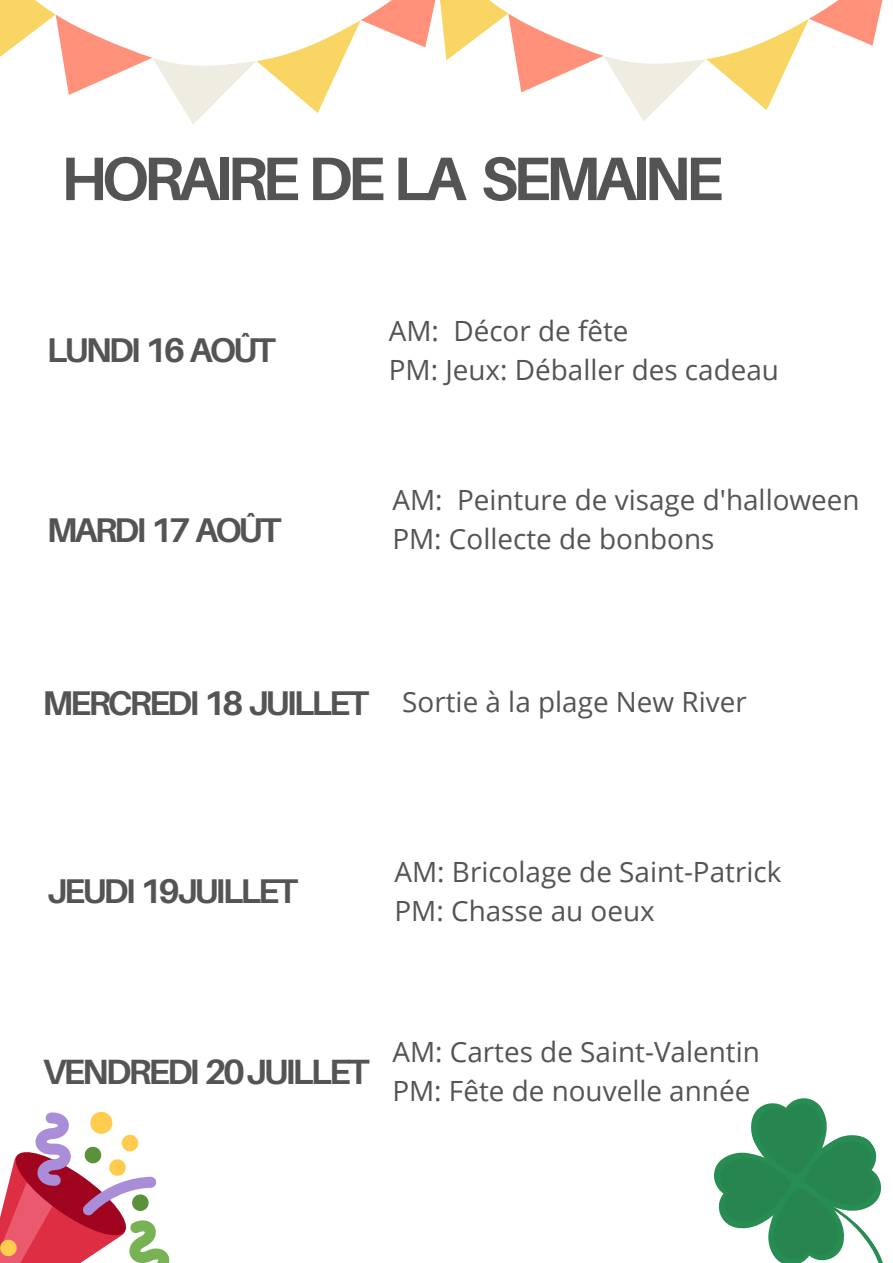
<style>
.page{position:relative;width:893px;height:1263px;background:#fff}
.page>*{position:absolute;margin:0;border:0;box-sizing:border-box;transform-origin:0 0}
.t1{font:700 61.5px "Aileron";letter-spacing:-.085em;color:#545454}
.t2{font:700 35.1px "Aileron";letter-spacing:-.085em;color:#545454}
.t3{font:700 34.35px "Aileron";letter-spacing:-.085em;color:#545454}
.t4{font:27.9px "Open Sans";color:#545454}
</style>
<div class="page">
<svg style="left:0;top:1111px;width:170px;height:152px"></svg>
<svg style="left:714px;top:1098px;width:169px;height:165px"></svg>
<svg style="left:0;top:0;width:883px;height:124px"></svg>
<p class="t1" style="left:61px;top:140px;width:664px">HORAIRE DE LA SEMAINE</p>
<p class="t3" style="left:47px;top:329px;width:230px">LUNDI 16 AOÛT</p>
<p class="t3" style="left:47px;top:509px;width:236px">MARDI 17 AOÛT</p>
<p class="t4" style="left:389px;top:312px;width:241px">AM: Décor de fête</p>
<p class="t4" style="left:389px;top:350px;width:392px">PM: Jeux: Déballer des cadeau</p>
<p class="t4" style="left:392px;top:480px;width:469px">AM: Peinture de visage d'halloween</p>
<p class="t4" style="left:392px;top:519px;width:323px">PM: Collecte de bonbons</p>
<p class="t3" style="left:42px;top:682px;width:328px">MERCREDI 18 JUILLET</p>
<p class="t4" style="left:402px;top:682px;width:346px">Sortie à la plage New River</p>
<p class="t3" style="left:47px;top:869px;width:252px">JEUDI 19JUILLET</p>
<p class="t4" style="left:394px;top:852px;width:388px">AM: Bricolage de Saint-Patrick</p>
<p class="t4" style="left:394px;top:891px;width:262px">PM: Chasse au oeux</p>
<p class="t2" style="left:43px;top:1050px;width:328px">VENDREDI 20JUILLET</p>
<p class="t4" style="left:392px;top:1032px;width:369px">AM: Cartes de Saint-Valentin</p>
<p class="t4" style="left:392px;top:1071px;width:359px">PM: Fête de nouvelle année</p>
</div>
